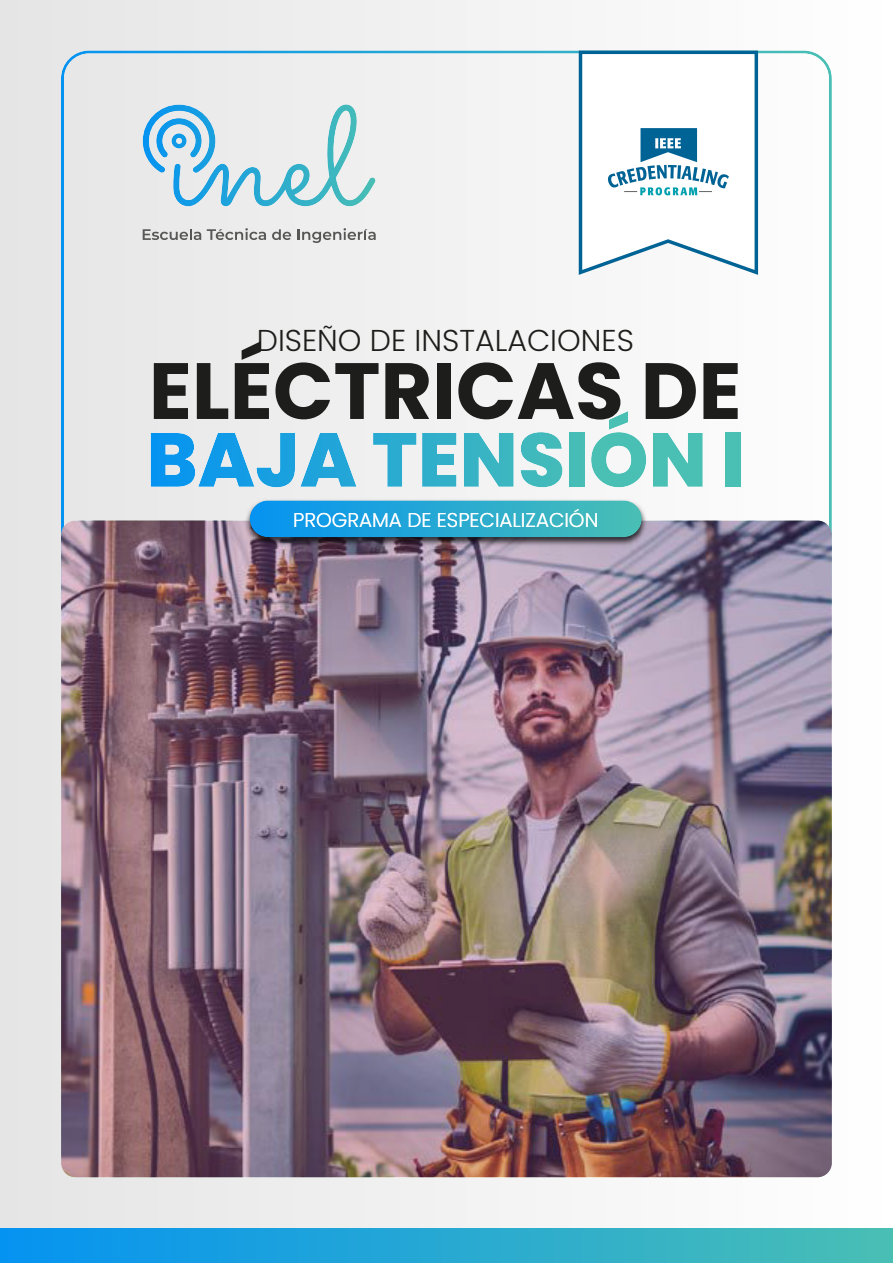
<style>
.page{position:relative;width:893px;height:1263px;background:#fff}
.page>*{position:absolute;margin:0;border:0;box-sizing:border-box;transform-origin:0 0}
.t1{font:700 79.65px "Poppins";color:#1d1d1b}
.t2{font:300 30.15px "Poppins";color:#1d1d1b}
.t3{font:300 19.95px "Poppins";color:#fff}
</style>
<div class="page">
<div style="left:0;top:0;width:893px;height:1263px;background:linear-gradient(to right,#e5e5e5,#fff)"></div>
<div style="left:0;top:1228px;width:893px;height:35px;background:linear-gradient(to right,#0593f1,#4abfb4)"></div>
<svg style="left:61px;top:50px;width:771px;height:470px;fill:#f0f0f0"></svg>
<svg style="left:151px;top:433px;width:206px;height:54px"></svg>
<svg style="left:373px;top:433px;width:83px;height:54px"></svg>
<svg style="left:464px;top:433px;width:50px;height:54px"></svg>
<svg style="left:521px;top:432px;width:41px;height:55px"></svg>
<div style="left:569px;top:433px;width:15px;height:54px;background:#47bdb7"></div>
<svg style="left:591px;top:411px;width:55px;height:76px"></svg>
<svg style="left:653px;top:433px;width:50px;height:54px"></svg>
<div style="left:726px;top:433px;width:15px;height:54px;background:#4abfb4"></div>
<img style="left:61px;top:520px;width:771px;height:657px">
<img style="left:242px;top:496px;width:407px;height:52px">
<div style="left:250px;top:500px;width:392px;height:37px;background:linear-gradient(to right,#0593f1,#4abeb5);border-radius:18px"></div>
<svg style="left:577px;top:49px;width:184px;height:228px"></svg>
<h2 class="t2" style="left:257px;top:323px;width:379px">DISE—O DE INSTALACIONES</h2>
<h1 class="t1" style="left:149px;top:345px;width:594px">EL…CTRICAS DE</h1>
<p class="t3" style="left:293px;top:508px;width:307px">PROGRAMA DE ESPECIALIZACI”N</p>
<p class="t3" style="left:293px;top:508px;width:307px">PROGRAMA DE ESPECIALIZACI”N</p>
</div>
